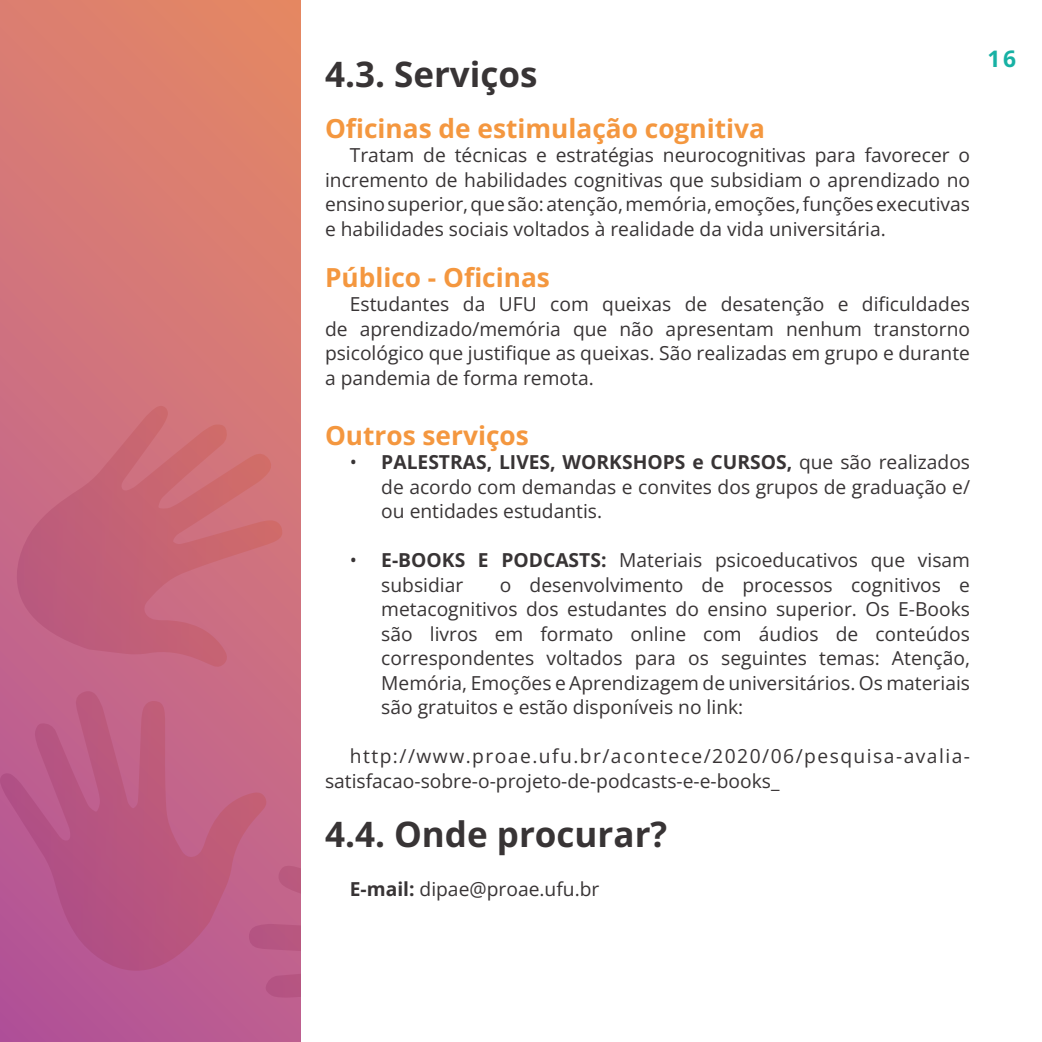
<style>
.page{position:relative;width:1042px;height:1042px;background:#fff}
.page>*{position:absolute;margin:0;border:0;box-sizing:border-box;transform-origin:0 0}
.t1{font:35px "Open Sans";color:#383435}
.t2{font:26.25px "Open Sans";color:#f4973f}
.t3{font:22.75px "Open Sans";color:#17b1a4}
.t4{font:19.25px/24.5px "Open Sans";color:#383435;text-align:justify}
.t5{font:19.25px/24.5px "Open Sans";letter-spacing:.075em;color:#383435}
</style>
<div class="page">
<svg style="left:0;top:0;width:300px;height:1042px"></svg>
<svg style="left:0;top:406px;width:283px;height:261px"></svg>
<svg style="left:0;top:691px;width:267px;height:330px"></svg>
<svg style="left:249px;top:797px;width:51px;height:245px"></svg>
<h1 class="t1" style="left:325px;top:50px;width:214px">4.3. Serviços</h1>
<h2 class="t2" style="left:325px;top:110px;width:441px">Oficinas de estimulação cognitiva</h2>
<p class="t4" style="left:325px;top:143px;width:646px;text-indent:25px">Tratam de técnicas e estratégias neurocognitivas para favorecer o incremento de habilidades cognitivas que subsidiam o aprendizado no ensino superior, que são: atenção, memória, emoções, funções executivas e habilidades sociais voltados à realidade da vida universitária.</p>
<h2 class="t2" style="left:325px;top:259px;width:226px">Público - Oficinas</h2>
<p class="t4" style="left:325px;top:291px;width:646px;text-indent:25px">Estudantes da UFU com queixas de desatenção e dificuldades de aprendizado/memória que não apresentam nenhum transtorno psicológico que justifique as queixas. São realizadas em grupo e durante a pandemia de forma remota.</p>
<h2 class="t2" style="left:325px;top:417px;width:205px">Outros serviços</h2>
<p class="t4" style="left:381px;top:450px;width:590px;text-indent:-31px">• PALESTRAS, LIVES, WORKSHOPS e CURSOS, que são realizados de acordo com demandas e convites dos grupos de graduação e/ ou entidades estudantis.</p>
<p class="t4" style="left:381px;top:548px;width:590px;text-indent:-31px">• E-BOOKS E PODCASTS: Materiais psicoeducativos que visam subsidiar</p>
<p class="t4" style="left:381px;top:572px;width:590px;text-indent:118px">o desenvolvimento de processos cognitivos e metacognitivos dos estudantes do ensino superior. Os E-Books são livros em formato online com áudios de conteúdos correspondentes voltados para os seguintes temas: Atenção, Memória, Emoções e Aprendizagem de universitários. Os materiais são gratuitos e estão disponíveis no link:</p>
<p class="t5" style="left:325px;top:744px;width:646px;text-indent:25px">http://www.proae.ufu.br/acontece/2020/06/pesquisa-avalia&shy;satisfacao-sobre-o-projeto-de-podcasts-e-e-books_</p>
<h1 class="t1" style="left:325px;top:811px;width:344px">4.4. Onde procurar?</h1>
<p class="t4" style="left:350px;top:877px;width:251px">E-mail: dipae@proae.ufu.br</p>
<p class="t3" style="left:987px;top:43px;width:30px">16</p>
</div>
